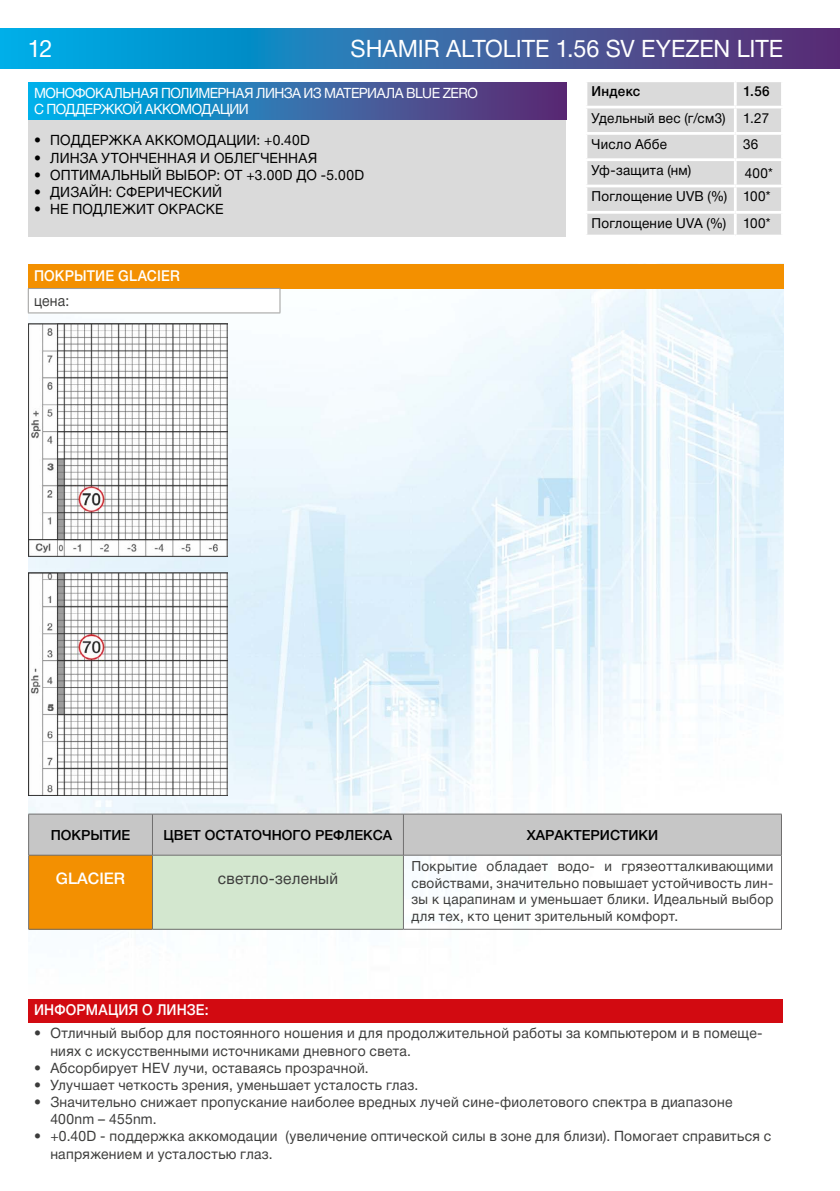
<style>
.page{position:relative;width:840px;height:1191px;background:#fff}
.page>*{position:absolute;margin:0;border:0;box-sizing:border-box;transform-origin:0 0}
.t1{font:24px "Helvetica Neue Cyr";letter-spacing:-.005em;color:#fff}
.t2{font:16px "Helvetica Neue Cyr";letter-spacing:.015em;color:#3c3c3b}
.t3{font:500 16px "Helvetica Neue Cyr";color:#fff}
.t4{font:500 15px "Helvetica Neue Cyr";letter-spacing:.01em;color:#fff;scale:.92 1}
.t5{font:15px "Helvetica Neue Cyr";color:#3c3c3b;scale:.92 1}
.t6{font:14.4px/17.2px "Helvetica Neue Cyr";letter-spacing:.02em;color:#3c3c3b}
.t7{font:14.2px "Helvetica Neue Cyr";letter-spacing:.01em;color:#000}
.t8{font:14.2px/15.6px "Helvetica Neue Cyr";letter-spacing:-.04em;color:#fff}
.t9{font:14px/16.8px "Helvetica Neue Cyr";letter-spacing:.02em;color:#3c3c3b;text-align:justify}
.t10{font:500 14px "Helvetica Neue Cyr";color:#000}
.t11{font:13.8px/23.6px "Helvetica Neue Cyr";letter-spacing:.02em;color:#000;text-align:right}
.t12{font:500 13.8px "Helvetica Neue Cyr";letter-spacing:.02em;color:#000}
</style>
<div class="page">
<img style="left:28px;top:288px;width:754px;height:735px">
<svg style="left:0;top:28px;width:839px;height:40px;background:#2d6fad"></svg>
<svg style="left:28px;top:82px;width:538px;height:38px;background:#2d6fad"></svg>
<div style="left:28px;top:120px;width:538px;height:116px;background:#dadada"></div>
<div style="left:587px;top:82px;width:193px;height:153px;background:#dadada"></div>
<hr style="left:733px;top:82px;width:3px;height:24px;background:#fff">
<hr style="left:584px;top:106px;width:150px;height:2px;background:#fff">
<hr style="left:734px;top:106px;width:49px;height:2px;background:#fff">
<hr style="left:733px;top:108px;width:3px;height:24px;background:#fff">
<hr style="left:584px;top:132px;width:150px;height:3px;background:#fff">
<hr style="left:734px;top:132px;width:49px;height:3px;background:#fff">
<hr style="left:733px;top:135px;width:3px;height:23px;background:#fff">
<hr style="left:584px;top:158px;width:150px;height:3px;background:#fff">
<hr style="left:734px;top:158px;width:49px;height:3px;background:#fff">
<hr style="left:733px;top:161px;width:3px;height:24px;background:#fff">
<hr style="left:584px;top:185px;width:150px;height:2px;background:#fff">
<hr style="left:734px;top:185px;width:49px;height:2px;background:#fff">
<hr style="left:733px;top:187px;width:3px;height:24px;background:#fff">
<hr style="left:584px;top:211px;width:150px;height:3px;background:#fff">
<hr style="left:734px;top:211px;width:49px;height:3px;background:#fff">
<hr style="left:733px;top:214px;width:3px;height:21px;background:#fff">
<div style="left:28px;top:264px;width:755px;height:24px;background:#f39000"></div>
<div style="left:28px;top:288px;width:252px;height:25px;background:#fff"></div>
<hr style="left:28px;top:288px;width:252px;height:1px;background:#9d9d9c">
<svg style="left:28px;top:289px;width:1px;height:23px"></svg>
<svg style="left:279px;top:289px;width:1px;height:23px"></svg>
<hr style="left:28px;top:312px;width:252px;height:1px;background:#9d9d9c">
<div style="left:28px;top:999px;width:754px;height:23px;background:#d20a11"></div>
<img style="left:28px;top:323px;width:199px;height:473px">
<div style="left:29px;top:814px;width:751px;height:41px;background:#c6c6c6"></div>
<div style="left:29px;top:855px;width:123px;height:74px;background:#f39001"></div>
<div style="left:152px;top:855px;width:251px;height:74px;background:#d3e7cf"></div>
<hr style="left:28px;top:813px;width:124px;height:1px;background:#706f6f">
<hr style="left:28px;top:814px;width:1px;height:41px;background:#706f6f">
<hr style="left:152px;top:813px;width:251px;height:1px;background:#706f6f">
<hr style="left:152px;top:814px;width:1px;height:41px;background:#706f6f">
<hr style="left:403px;top:813px;width:378px;height:1px;background:#706f6f">
<hr style="left:403px;top:814px;width:1px;height:41px;background:#706f6f">
<hr style="left:780px;top:814px;width:1px;height:41px;background:#706f6f">
<hr style="left:28px;top:855px;width:124px;height:1px;background:#706f6f">
<hr style="left:28px;top:855px;width:1px;height:74px;background:#706f6f">
<hr style="left:152px;top:855px;width:251px;height:1px;background:#706f6f">
<hr style="left:152px;top:855px;width:1px;height:74px;background:#706f6f">
<hr style="left:403px;top:855px;width:378px;height:1px;background:#706f6f">
<hr style="left:403px;top:855px;width:1px;height:74px;background:#706f6f">
<hr style="left:780px;top:855px;width:1px;height:74px;background:#706f6f">
<hr style="left:28px;top:929px;width:124px;height:1px;background:#706f6f">
<hr style="left:152px;top:929px;width:251px;height:1px;background:#706f6f">
<hr style="left:403px;top:929px;width:378px;height:1px;background:#706f6f">
<h1 class="t1" style="left:28px;top:35px;width:26px">12</h1>
<h1 class="t1" style="left:350px;top:35px;width:434px">SHAMIR ALTOLITE 1.56 SV EYEZEN LITE</h1>
<p class="t8" style="left:34px;top:85px;width:445px">МОНОФОКАЛЬНАЯ ПОЛИМЕРНАЯ ЛИНЗА ИЗ МАТЕРИАЛА BLUE ZERO<br>С ПОДДЕРЖКОЙ АККОМОДАЦИИ</p>
<p class="t7" style="left:34px;top:133px;width:277px">• ПОДДЕРЖКА АККОМОДАЦИИ: +0.40D</p>
<p class="t7" style="left:34px;top:150px;width:285px">• ЛИНЗА УТОНЧЕННАЯ И ОБЛЕГЧЕННАЯ</p>
<p class="t7" style="left:34px;top:167px;width:331px">• ОПТИМАЛЬНЫЙ ВЫБОР: ОТ +3.00D ДО -5.00D</p>
<p class="t7" style="left:34px;top:184px;width:189px">• ДИЗАЙН: СФЕРИЧЕСКИЙ</p>
<p class="t7" style="left:34px;top:201px;width:191px">• НЕ ПОДЛЕЖИТ ОКРАСКЕ</p>
<p class="t4" style="left:34px;top:268px;width:160px">ПОКРЫТИЕ GLACIER</p>
<p class="t5" style="left:34px;top:292px;width:40px">цена:</p>
<p class="t12" style="left:591px;top:84px;width:50px">Индекс</p>
<p class="t12" style="left:742px;top:84px;width:28px">1.56</p>
<p class="t11" style="left:591px;top:106px;width:136px">Удельный вес (г/см3)</p>
<p class="t11" style="left:742px;top:106px;width:28px">1.27</p>
<p class="t11" style="left:591px;top:132px;width:77px">Число Аббе</p>
<p class="t11" style="left:742px;top:132px;width:17px">36</p>
<p class="t11" style="left:591px;top:159px;width:101px">Уф-защита (нм)</p>
<p class="t11" style="left:591px;top:161px;width:183px">400*<br>Поглощение UVB (%) 100*</p>
<p class="t11" style="left:591px;top:211px;width:180px">Поглощение UVA (%) 100*</p>
<p class="t10" style="left:51px;top:827px;width:81px">ПОКРЫТИЕ</p>
<p class="t10" style="left:163px;top:827px;width:230px">ЦВЕТ ОСТАТОЧНОГО РЕФЛЕКСА</p>
<p class="t10" style="left:526px;top:827px;width:133px">ХАРАКТЕРИСТИКИ</p>
<p class="t3" style="left:56px;top:869px;width:71px">GLACIER</p>
<p class="t2" style="left:218px;top:869px;width:122px">светло-зеленый</p>
<p class="t9" style="left:411px;top:857px;width:363px">Покрытие обладает водо- и грязеотталкивающими свойствами, значительно повышает устойчивость лин&shy;зы к царапинам и уменьшает блики. Идеальный выбор для тех, кто ценит зрительный комфорт.</p>
<p class="t4" style="left:34px;top:1001px;width:191px">ИНФОРМАЦИЯ О ЛИНЗЕ:</p>
<p class="t6" style="left:50px;top:1025px;width:713px;text-indent:-16px">• Отличный выбор для постоянного ношения и для продолжительной работы за компьютером и в помеще&shy;ниях с искусственными источниками дневного света.</p>
<p class="t6" style="left:34px;top:1059px;width:336px">• Абсорбирует HEV лучи, оставаясь прозрачной.</p>
<p class="t6" style="left:34px;top:1076px;width:385px">• Улучшает четкость зрения, уменьшает усталость глаз.</p>
<p class="t6" style="left:50px;top:1093px;width:683px;text-indent:-16px">• Значительно снижает пропускание наиболее вредных лучей сине-фиолетового спектра в диапазоне<br>400nm – 455nm.</p>
<p class="t6" style="left:50px;top:1128px;width:722px;text-indent:-16px">• +0.40D - поддержка аккомодации (увеличение оптической силы в зоне для близи). Помогает справиться с напряжением и усталостью глаз.</p>
</div>
